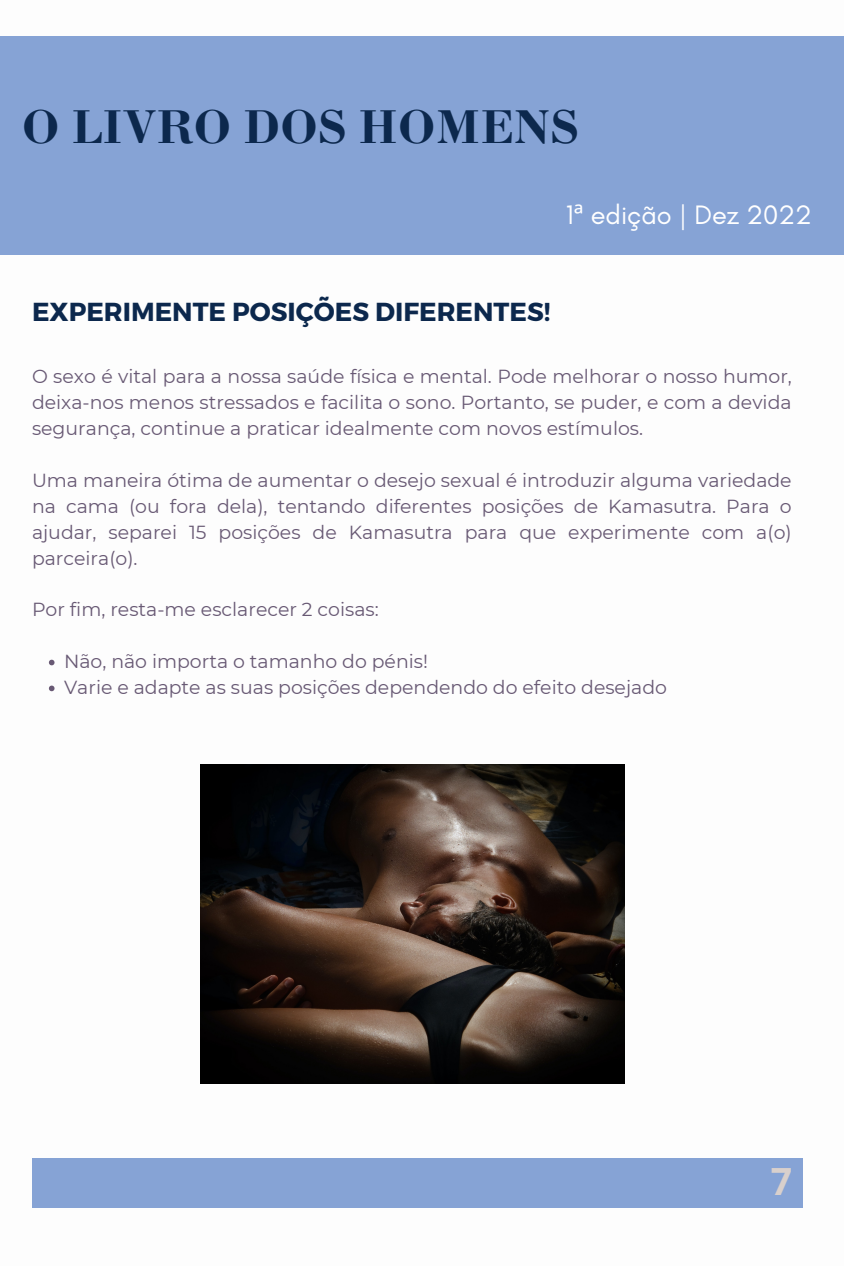
<style>
.page{position:relative;width:844px;height:1266px;background:#fff}
.page>*{position:absolute;margin:0;border:0;box-sizing:border-box;transform-origin:0 0}
.t1{font:700 49.8px "Bodoni";color:#0c284d}
.t2{font:700 37.5px "Open Sans";color:#d9d0cc}
.t3{font:27.15px "Glacial Indifference";color:#fff}
.t4{font:700 26.03px "Montserrat";color:#0c284d}
.t5{font:18.9px/25.9px "Montserrat";color:#685974;text-align:justify}
.s1{font-family:"Noto Sans"}
</style>
<div class="page">
<div style="left:0;top:36px;width:844px;height:218px;background:#86a3d5"></div>
<div style="left:32px;top:1158px;width:770px;height:50px;background:#86a3d5"></div>
<svg style="left:49px;top:660px;width:6px;height:5px"></svg>
<svg style="left:49px;top:685px;width:6px;height:6px"></svg>
<img style="left:200px;top:764px;width:424px;height:319px">
<h1 class="t1" style="left:22px;top:96px;width:559px">O LIVRO DOS HOMENS</h1>
<h3 class="t3" style="left:566px;top:198px;width:247px">1<span class="s1">ª</span> edição | Dez 2022</h3>
<h3 class="t4" style="left:32px;top:295px;width:520px">EXPERIMENTE POSIÇÕES DIFERENTES!</h3>
<p class="t5" style="left:32px;top:364px;width:761px">O sexo é vital para a nossa saúde física e mental. Pode melhorar o nosso humor, deixa-nos menos stressados e facilita o sono. Portanto, se puder, e com a devida segurança, continue a praticar idealmente com novos estímulos.</p>
<p class="t5" style="left:32px;top:467px;width:761px">Uma maneira ótima de aumentar o desejo sexual é introduzir alguma variedade na cama (ou fora dela), tentando diferentes posições de Kamasutra. Para o ajudar, separei 15 posições de Kamasutra para que experimente com a(o) parceira(o).</p>
<p class="t5" style="left:32px;top:596px;width:348px">Por fim, resta-me esclarecer 2 coisas:</p>
<p class="t5" style="left:64px;top:648px;width:604px">Não, não importa o tamanho do pénis!<br>Varie e adapte as suas posições dependendo do efeito desejado</p>
<h2 class="t2" style="left:770px;top:1155px;width:23px">7</h2>
</div>
